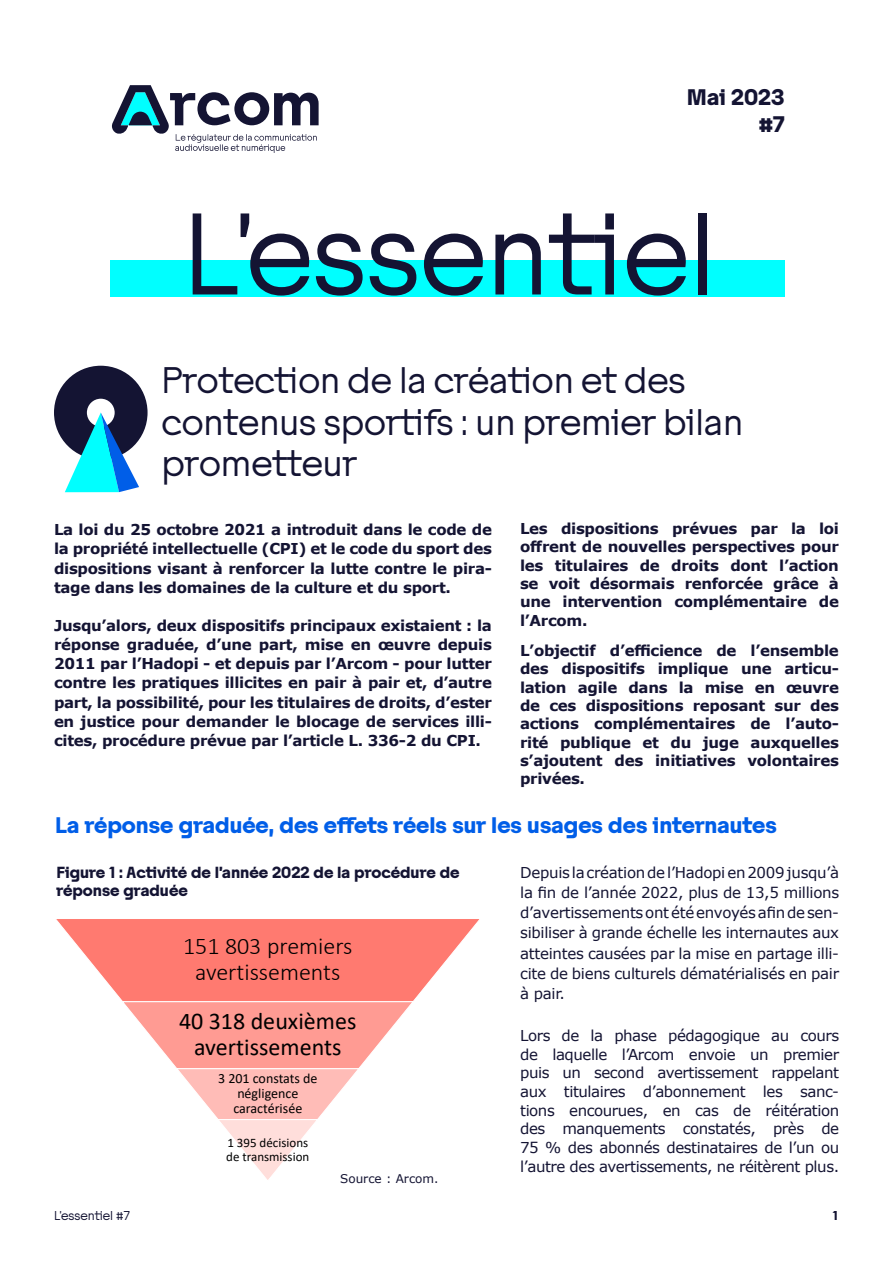
<style>
.page{position:relative;width:893px;height:1263px;background:#fff}
.page>*{position:absolute;margin:0;border:0;box-sizing:border-box;transform-origin:0 0}
.t1{font:108px "Tosh";color:#141433}
.t2{font:34.5px/41.4px "Tosh";color:#141433}
.t3{font:300 24px/26.4px "Calibri";color:#000;text-align:center}
.t4{font:24px/26.4px "Calibri";color:#000;text-align:center}
.t5{font:700 21px "Tosh";color:#005ee8}
.t6{font:700 21px/27px "Tosh";color:#141433;text-align:right}
.t7{font:700 15px/18.3px "Verdana";letter-spacing:-.02em;color:#141433;text-align:justify}
.t8{font:15px/18.6px "Verdana";letter-spacing:-.025em;color:#141433;text-align:justify}
.t9{font:700 15px/18px "Tosh";color:#141433}
.t10{font:14.1px/15.3px "Calibri";letter-spacing:-.005em;color:#000;text-align:center}
.t11{font:12.9px/14.2px "Calibri";color:#000}
.t12{font:12px "Tosh";color:#141433}
.t13{font:12px "Verdana";color:#141433}
.t14{font:700 12px "Tosh";color:#141433}
</style>
<div class="page">
<div style="left:111px;top:260px;width:673px;height:37px;background:#0ff"></div>
<svg style="left:112px;top:85px;width:207px;height:68px"></svg>
<div style="left:54px;top:366px;width:94px;height:93px;background:#141433;border-radius:50%"></div>
<div style="left:87px;top:399px;width:28px;height:28px;background:#fff;border-radius:50%"></div>
<svg style="left:65px;top:412px;width:74px;height:80px"></svg>
<svg style="left:56px;top:919px;width:424px;height:261px"></svg>
<p class="t6" style="left:687px;top:83px;width:99px">Mai 2023 #7</p>
<p class="t1" style="left:183px;top:181px;width:535px">L’essentiel</p>
<p class="t2" style="left:162px;top:360px;width:583px">Protection de la création et des contenus sportifs : un premier bilan prometteur</p>
<p class="t7" style="left:54px;top:520px;width:439px;line-height:19.2px">La loi du 25 octobre 2021 a introduit dans le code de la propriété intellectuelle (CPI) et le code du sport des dispositions visant à renforcer la lutte contre le pira&shy;tage dans les domaines de la culture et du sport.</p>
<p class="t7" style="left:54px;top:616px;width:439px;line-height:19.2px">Jusqu’alors, deux dispositifs principaux existaient : la réponse graduée, d’une part, mise en œuvre depuis 2011 par l’Hadopi - et depuis par l’Arcom - pour lutter contre les pratiques illicites en pair à pair et, d’autre part, la possibilité, pour les titulaires de droits, d’ester en justice pour demander le blocage de services illi&shy;cites, procédure prévue par l’article L. 336-2 du CPI.</p>
<p class="t7" style="left:520px;top:519px;width:320px">Les dispositions prévues par la loi offrent de nouvelles perspectives pour les titulaires de droits dont l’action se voit désormais renforcée grâce à une intervention complémentaire de l’Arcom.</p>
<p class="t7" style="left:520px;top:641px;width:320px">L’objectif d’efficience de l’ensemble des dispositifs implique une articu&shy;lation agile dans la mise en œuvre de ces dispositions reposant sur des actions complémentaires de l’auto&shy;rité publique et du juge auxquelles s’ajoutent des initiatives volontaires privées.</p>
<p class="t5" style="left:55px;top:811px;width:723px">La réponse graduée, des effets réels sur les usages des internautes</p>
<p class="t8" style="left:520px;top:862px;width:320px;line-height:20.1px">Depuis la création de l’Hadopi en 2009 jusqu’à la fin de l’année 2022, plus de 13,5 millions d’avertissements ont été envoyés afin de sen&shy;sibiliser à grande échelle les internautes aux atteintes causées par la mise en partage illi&shy;cite de biens culturels dématérialisés en pair à pair.</p>
<p class="t9" style="left:56px;top:863px;width:405px">Figure 1 : Activité de l’année 2022 de la procédure de réponse graduée</p>
<p class="t3" style="left:183px;top:932px;width:171px">151 803 premiers avertissements</p>
<p class="t4" style="left:179px;top:1007px;width:179px">40 318 deuxièmes avertissements</p>
<p class="t10" style="left:218px;top:1070px;width:101px">3 201 constats de négligence caractérisée</p>
<p class="t11" style="left:226px;top:1135px;width:85px">1 395 décisions de transmission</p>
<p class="t8" style="left:520px;top:1026px;width:320px">Lors de la phase pédagogique au cours de laquelle l’Arcom envoie un premier puis un second avertissement rappelant aux titulaires d’abonnement les sanc&shy;tions encourues, en cas de réitération des manquements constatés, près de 75 % des abonnés destinataires de l’un ou l’autre des avertissements, ne réitèrent plus.</p>
<p class="t13" style="left:340px;top:1170px;width:100px">Source : Arcom.</p>
<p class="t12" style="left:54px;top:1208px;width:77px">L’essentiel #7</p>
<p class="t14" style="left:833px;top:1207px;width:6px">1</p>
</div>
